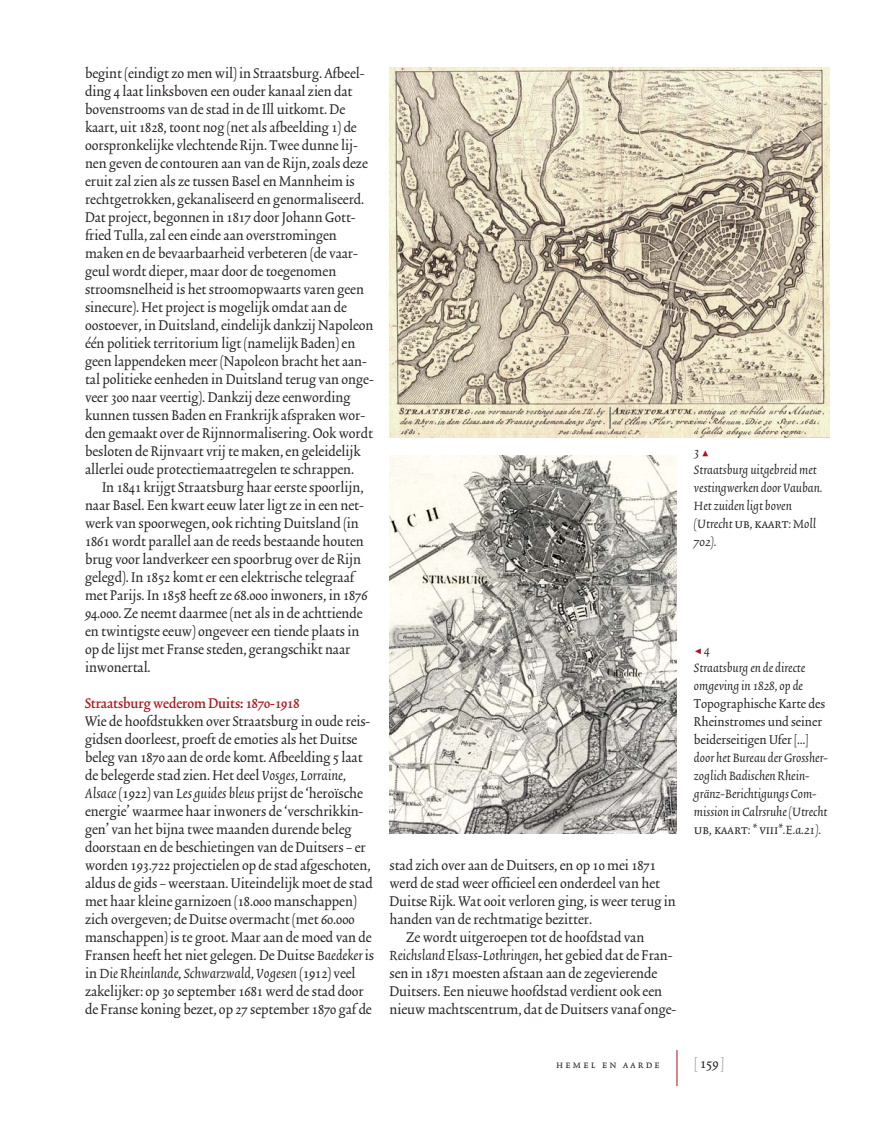
<style>
.page{position:relative;width:893px;height:1127px;background:#fff}
.page>*{position:absolute;margin:0;border:0;box-sizing:border-box;transform-origin:0 0}
.t1{font:16.5px/18px "Trinite No 2 Rom Con";color:#231f20}
.t2{font:italic 16.5px "Trinite No 2";color:#231f20}
.t3{font:italic 15px/18px "Trinite No 2";color:#231f20}
.t4{font:12px "Trinite No 2 Rom Con Exp";letter-spacing:.185em;color:#231f20}
.s1{font-family:"Trinite No 2 Med Con";color:#b01016}
.s2{font-family:"Trinite No 2";font-style:italic}
.s3{font-family:"Trinite No 2 Rom Con Exp";font-style:normal}
.s4{font-family:"Trinite No 2 Rom Con";font-style:normal}
.s5{color:#939598}
</style>
<div class="page">
<hr style="left:677px;top:1050px;width:1px;height:36px;background:#b01016">
<img style="left:389px;top:67px;width:440px;height:371px">
<img style="left:389px;top:456px;width:288px;height:378px">
<p class="t1" style="left:85px;top:65px;width:281px">begint (eindigt zo men wil) in Straatsburg. Afbeel-</p>
<p class="t1" style="left:85px;top:83px;width:269px">ding 4 laat linksboven een ouder kanaal zien dat</p>
<p class="t1" style="left:85px;top:101px;width:262px">bovenstrooms van de stad in de Ill uitkomt. De</p>
<p class="t1" style="left:85px;top:119px;width:273px">kaart, uit 1828, toont nog (net als afbeelding 1) de</p>
<p class="t1" style="left:85px;top:137px;width:274px">oorspronkelijke vlechtende Rijn. Twee dunne lij-</p>
<p class="t1" style="left:85px;top:155px;width:284px">nen geven de contouren aan van de Rijn, zoals deze</p>
<p class="t1" style="left:85px;top:173px;width:271px">eruit zal zien als ze tussen Basel en Mannheim is</p>
<p class="t1" style="left:85px;top:191px;width:281px">rechtgetrokken, gekanaliseerd en genormaliseerd.</p>
<p class="t1" style="left:85px;top:209px;width:272px">Dat project, begonnen in 1817 door Johann Gott-</p>
<p class="t1" style="left:85px;top:227px;width:253px">fried Tulla, zal een einde aan overstromingen</p>
<p class="t1" style="left:85px;top:245px;width:274px">maken en de bevaarbaarheid verbeteren (de vaar-</p>
<p class="t1" style="left:85px;top:263px;width:253px">geul wordt dieper, maar door de toegenomen</p>
<p class="t1" style="left:85px;top:281px;width:280px">stroomsnelheid is het stroomopwaarts varen geen</p>
<p class="t1" style="left:85px;top:299px;width:263px">sinecure). Het project is mogelijk omdat aan de</p>
<p class="t1" style="left:85px;top:317px;width:290px">oostoever, in Duitsland, eindelijk dankzij Napoleon</p>
<p class="t1" style="left:85px;top:335px;width:272px">één politiek territorium ligt (namelijk Baden) en</p>
<p class="t1" style="left:85px;top:353px;width:284px">geen lappendeken meer (Napoleon bracht het aan-</p>
<p class="t1" style="left:85px;top:371px;width:290px">tal politieke eenheden in Duitsland terug van onge-</p>
<p class="t1" style="left:85px;top:389px;width:267px">veer 300 naar veertig). Dankzij deze eenwording</p>
<p class="t1" style="left:85px;top:407px;width:282px">kunnen tussen Baden en Frankrijk afspraken wor-</p>
<p class="t1" style="left:85px;top:425px;width:289px">den gemaakt over de Rijnnormalisering. Ook wordt</p>
<p class="t1" style="left:85px;top:443px;width:277px">besloten de Rijnvaart vrij te maken, en geleidelijk</p>
<p class="t1" style="left:85px;top:461px;width:271px">allerlei oude protectiemaatregelen te schrappen.</p>
<p class="t1" style="left:102px;top:479px;width:263px">In 1841 krijgt Straatsburg haar eerste spoorlijn,</p>
<p class="t1" style="left:85px;top:497px;width:280px">naar Basel. Een kwart eeuw later ligt ze in een net-</p>
<p class="t1" style="left:85px;top:515px;width:275px">werk van spoorwegen, ook richting Duitsland (in</p>
<p class="t1" style="left:85px;top:533px;width:280px">1861 wordt parallel aan de reeds bestaande houten</p>
<p class="t1" style="left:85px;top:551px;width:278px">brug voor landverkeer een spoorbrug over de Rijn</p>
<p class="t1" style="left:85px;top:569px;width:271px">gelegd). In 1852 komt er een elektrische telegraaf</p>
<p class="t1" style="left:85px;top:587px;width:284px">met Parijs. In 1858 heeft ze 68.000 inwoners, in 1876</p>
<p class="t1" style="left:85px;top:605px;width:279px">94.000. Ze neemt daarmee (net als in de achttiende</p>
<p class="t1" style="left:85px;top:623px;width:276px">en twintigste eeuw) ongeveer een tiende plaats in</p>
<p class="t1" style="left:85px;top:641px;width:267px">op de lijst met Franse steden, gerangschikt naar</p>
<p class="t1" style="left:85px;top:659px;width:67px">inwonertal.</p>
<p class="t1" style="left:85px;top:695px;width:290px"><span class="s1">Straatsburg wederom Duits: 1870-1918<br></span>Wie de hoofdstukken over Straatsburg in oude reis&shy;gidsen doorleest, proeft de emoties als het Duitse beleg van 1870 aan de orde komt. Afbeelding 5 laat de belegerde stad zien. Het deel <span class="s2">Vosges, Lorraine, Alsace</span> (1922) van <span class="s2">Les guides bleus</span> prijst de ‘heroïsche energie’ waarmee haar inwoners de ‘verschrikkin&shy;gen’ van het bijna twee maanden durende beleg doorstaan en de beschietingen van de Duitsers – er worden 193.722 projectielen op de stad afgeschoten, aldus de gids – weerstaan. Uiteindelijk moet de stad met haar kleine garnizoen (18.000 manschappen) zich overgeven; de Duitse overmacht (met 60.000 manschappen) is te groot. Maar aan de moed van de Fransen heeft het niet gelegen. De Duitse <span class="s2">Baedeker</span> is in <span class="s2">Die Rheinlande, Schwarzwald, Vogesen</span> (1912) veel zakelijker: op 30 september 1681 werd de stad door de Franse koning bezet, op 27 september 1870 gaf de</p>
<p class="t3" style="left:694px;top:443px;width:130px">3<br>Straatsburg uitgebreid met vestingwerken door Vauban.<br>Het zuiden ligt boven (Utrecht <span class="s3">ub</span>, <span class="s3">kaart</span>: Moll<br>702).</p>
<p class="t1" style="left:389px;top:857px;width:268px">stad zich over aan de Duitsers, en op 10 mei 1871</p>
<p class="t1" style="left:389px;top:875px;width:272px">werd de stad weer officieel een onderdeel van het</p>
<p class="t1" style="left:389px;top:893px;width:288px">Duitse Rijk. Wat ooit verloren ging, is weer terug in</p>
<p class="t1" style="left:389px;top:911px;width:204px">handen van de rechtmatige bezitter.</p>
<p class="t1" style="left:406px;top:929px;width:239px">Ze wordt uitgeroepen tot de hoofdstad van</p>
<p class="t2" style="left:389px;top:948px;width:285px">Reichsland Elsass-Lothringen<span class="s4">, het gebied dat de Fran-</span></p>
<p class="t1" style="left:389px;top:965px;width:269px">sen in 1871 moesten afstaan aan de zegevierende</p>
<p class="t1" style="left:389px;top:983px;width:274px">Duitsers. Een nieuwe hoofdstad verdient ook een</p>
<p class="t1" style="left:389px;top:1001px;width:288px">nieuw machtscentrum, dat de Duitsers vanaf onge-</p>
<p class="t3" style="left:694px;top:641px;width:135px;text-indent:10px">4<br>Straatsburg en de directe omgeving in 1828, op de<br><span class="s4">Topographische Karte des<br>Rheinstromes und seiner beiderseitigen Ufer […] </span>door het Bureau der Grossher&shy;zoglich Badischen Rhein&shy;gränz-Berichtigungs Com&shy;mission in Calrsruhe (Utrecht <span class="s3">ub</span>, <span class="s3">kaart</span>: * <span class="s3">viii</span>*.E.a.21).</p>
<p class="t4" style="left:556px;top:1057px;width:105px">hemel en aarde</p>
<p class="t1" style="left:694px;top:1055px;width:32px"><span class="s5">[</span>159<span class="s5">]</span></p>
</div>
